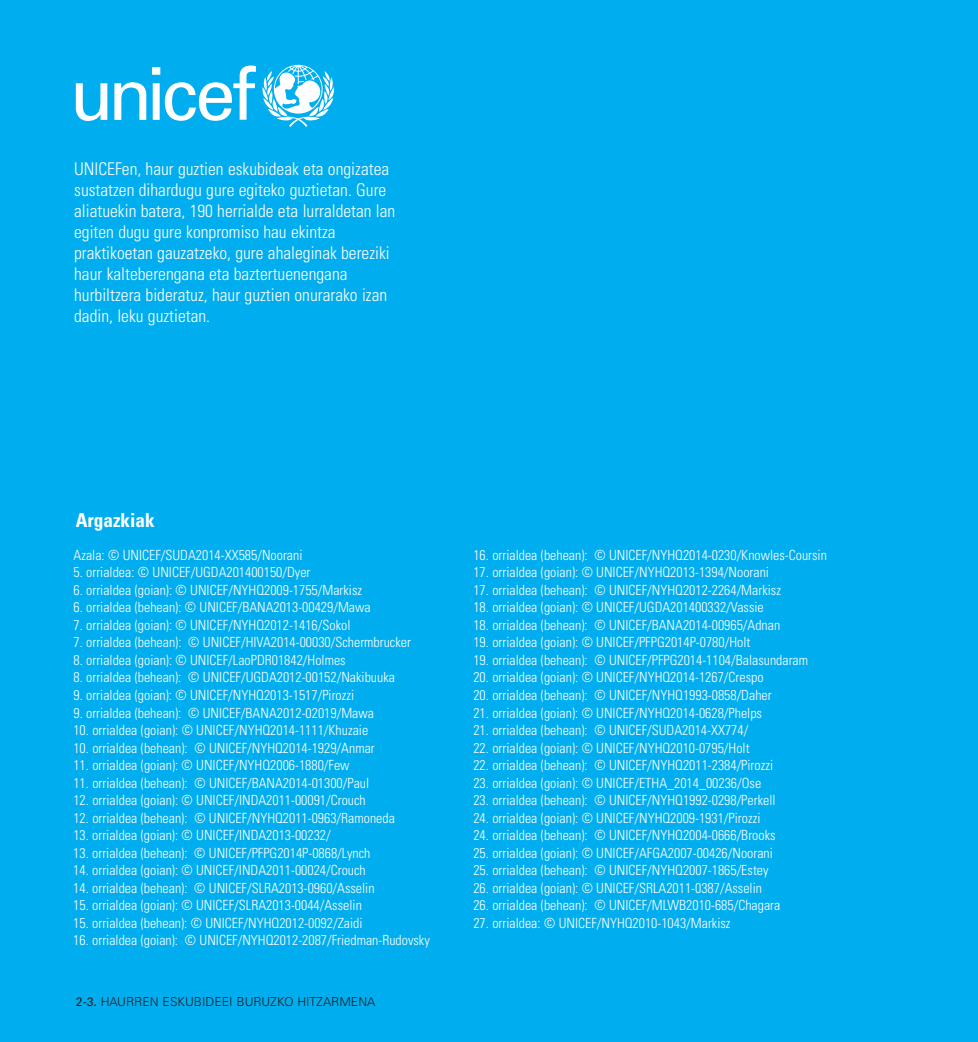
<style>
.page{position:relative;width:978px;height:1042px;background:#fff}
.page>*{position:absolute;margin:0;border:0;box-sizing:border-box;transform-origin:0 0}
.t1{font:700 condensed 19.25px "Univers";color:#fff}
.t2{font:300 condensed 17.5px/21px "Univers";color:#fff}
.t3{font:300 condensed 14px "Univers";color:#fff}
.t4{font:300 12.25px "Univers";color:#231f20}
.s1{font-weight:400}
</style>
<div class="page">
<div style="left:0;top:0;width:977px;height:1042px;background:#00aeef"></div>
<svg style="left:262px;top:65px;width:72px;height:62px"></svg>
<svg style="left:76px;top:83px;width:31px;height:38px"></svg>
<svg style="left:114px;top:82px;width:32px;height:38px"></svg>
<svg style="left:152px;top:65px;width:104px;height:56px"></svg>
<p class="t2" style="left:74px;top:160px;width:322px">UNICEFen, haur guztien eskubideak eta ongizatea sustatzen dihardugu gure egiteko guztietan. Gure aliatuekin batera, 190 herrialde eta lurraldetan lan egiten dugu gure konpromiso hau ekintza praktikoetan gauzatzeko, gure ahaleginak bereziki haur kalteberengana eta baztertuenengana hurbiltzera bideratuz, haur guztien onurarako izan dadin, leku guztietan.</p>
<h1 class="t1" style="left:76px;top:513px;width:81px">Argazkiak</h1>
<p class="t3" style="left:74px;top:550px;width:230px">Azala: © UNICEF/SUDA2014-XX585/Noorani</p>
<p class="t3" style="left:74px;top:567px;width:238px">5. orrialdea: © UNICEF/UGDA201400150/Dyer</p>
<p class="t3" style="left:74px;top:585px;width:290px">6. orrialdea (goian): © UNICEF/NYHQ2009-1755/Markisz</p>
<p class="t3" style="left:74px;top:602px;width:298px">6. orrialdea (behean): © UNICEF/BANA2013-00429/Mawa</p>
<p class="t3" style="left:73px;top:620px;width:278px">7. orrialdea (goian): © UNICEF/NYHQ2012-1416/Sokol</p>
<p class="t3" style="left:73px;top:637px;width:339px">7. orrialdea (behean): © UNICEF/HIVA2014-00030/Schermbrucker</p>
<p class="t3" style="left:73px;top:655px;width:274px">8. orrialdea (goian): © UNICEF/LaoPDR01842/Holmes</p>
<p class="t3" style="left:73px;top:672px;width:323px">8. orrialdea (behean): © UNICEF/UGDA2012-00152/Nakibuuka</p>
<p class="t3" style="left:73px;top:690px;width:282px">9. orrialdea (goian): © UNICEF/NYHQ2013-1517/Pirozzi</p>
<p class="t3" style="left:73px;top:707px;width:302px">9. orrialdea (behean): © UNICEF/BANA2012-02019/Mawa</p>
<p class="t3" style="left:73px;top:725px;width:296px">10. orrialdea (goian): © UNICEF/NYHQ2014-1111/Khuzaie</p>
<p class="t3" style="left:73px;top:742px;width:303px">10. orrialdea (behean): © UNICEF/NYHQ2014-1929/Anmar</p>
<p class="t3" style="left:73px;top:760px;width:277px">11. orrialdea (goian): © UNICEF/NYHQ2006-1880/Few</p>
<p class="t3" style="left:73px;top:777px;width:297px">11. orrialdea (behean): © UNICEF/BANA2014-01300/Paul</p>
<p class="t3" style="left:73px;top:795px;width:294px">12. orrialdea (goian): © UNICEF/INDA2011-00091/Crouch</p>
<p class="t3" style="left:73px;top:812px;width:323px">12. orrialdea (behean): © UNICEF/NYHQ2011-0963/Ramoneda</p>
<p class="t3" style="left:73px;top:830px;width:259px">13. orrialdea (goian): © UNICEF/INDA2013-00232/</p>
<p class="t3" style="left:73px;top:847px;width:298px">13. orrialdea (behean): © UNICEF/PFPG2014P-0868/Lynch</p>
<p class="t3" style="left:73px;top:865px;width:294px">14. orrialdea (goian): © UNICEF/INDA2011-00024/Crouch</p>
<p class="t3" style="left:73px;top:882px;width:303px">14. orrialdea (behean): © UNICEF/SLRA2013-0960/Asselin</p>
<p class="t3" style="left:73px;top:900px;width:290px">15. orrialdea (goian): © UNICEF/SLRA2013-0044/Asselin</p>
<p class="t3" style="left:73px;top:917px;width:291px">15. orrialdea (behean): © UNICEF/NYHQ2012-0092/Zaidi</p>
<p class="t3" style="left:73px;top:935px;width:358px">16. orrialdea (goian): © UNICEF/NYHQ2012-2087/Friedman-Rudovsky</p>
<p class="t4" style="left:76px;top:997px;width:301px"><span class="s1">2-3.</span> HAURREN ESKUBIDEEI BURUZKO HITZARMENA</p>
<p class="t3" style="left:473px;top:550px;width:355px">16. orrialdea (behean): © UNICEF/NYHQ2014-0230/Knowles-Coursin</p>
<p class="t3" style="left:473px;top:567px;width:297px">17. orrialdea (goian): © UNICEF/NYHQ2013-1394/Noorani</p>
<p class="t3" style="left:473px;top:585px;width:309px">17. orrialdea (behean): © UNICEF/NYHQ2012-2264/Markisz</p>
<p class="t3" style="left:473px;top:602px;width:292px">18. orrialdea (goian): © UNICEF/UGDA201400332/Vassie</p>
<p class="t3" style="left:473px;top:620px;width:308px">18. orrialdea (behean): © UNICEF/BANA2014-00965/Adnan</p>
<p class="t3" style="left:473px;top:637px;width:278px">19. orrialdea (goian): © UNICEF/PFPG2014P-0780/Holt</p>
<p class="t3" style="left:473px;top:655px;width:336px">19. orrialdea (behean): © UNICEF/PFPG2014-1104/Balasundaram</p>
<p class="t3" style="left:473px;top:672px;width:291px">20. orrialdea (goian): © UNICEF/NYHQ2014-1267/Crespo</p>
<p class="t3" style="left:473px;top:690px;width:300px">20. orrialdea (behean): © UNICEF/NYHQ1993-0858/Daher</p>
<p class="t3" style="left:473px;top:707px;width:290px">21. orrialdea (goian): © UNICEF/NYHQ2014-0628/Phelps</p>
<p class="t3" style="left:473px;top:725px;width:276px">21. orrialdea (behean): © UNICEF/SUDA2014-XX774/</p>
<p class="t3" style="left:473px;top:742px;width:277px">22. orrialdea (goian): © UNICEF/NYHQ2010-0795/Holt</p>
<p class="t3" style="left:473px;top:760px;width:301px">22. orrialdea (behean): © UNICEF/NYHQ2011-2384/Pirozzi</p>
<p class="t3" style="left:473px;top:777px;width:289px">23. orrialdea (goian): © UNICEF/ETHA_2014_00236/Ose</p>
<p class="t3" style="left:473px;top:795px;width:303px">23. orrialdea (behean): © UNICEF/NYHQ1992-0298/Perkell</p>
<p class="t3" style="left:473px;top:812px;width:288px">24. orrialdea (goian): © UNICEF/NYHQ2009-1931/Pirozzi</p>
<p class="t3" style="left:473px;top:830px;width:303px">24. orrialdea (behean): © UNICEF/NYHQ2004-0666/Brooks</p>
<p class="t3" style="left:473px;top:847px;width:301px">25. orrialdea (goian): © UNICEF/AFGA2007-00426/Noorani</p>
<p class="t3" style="left:473px;top:865px;width:296px">25. orrialdea (behean): © UNICEF/NYHQ2007-1865/Estey</p>
<p class="t3" style="left:473px;top:882px;width:290px">26. orrialdea (goian): © UNICEF/SRLA2011-0387/Asselin</p>
<p class="t3" style="left:473px;top:900px;width:308px">26. orrialdea (behean): © UNICEF/MLWB2010-685/Chagara</p>
<p class="t3" style="left:473px;top:917px;width:259px">27. orrialdea: © UNICEF/NYHQ2010-1043/Markisz</p>
</div>
